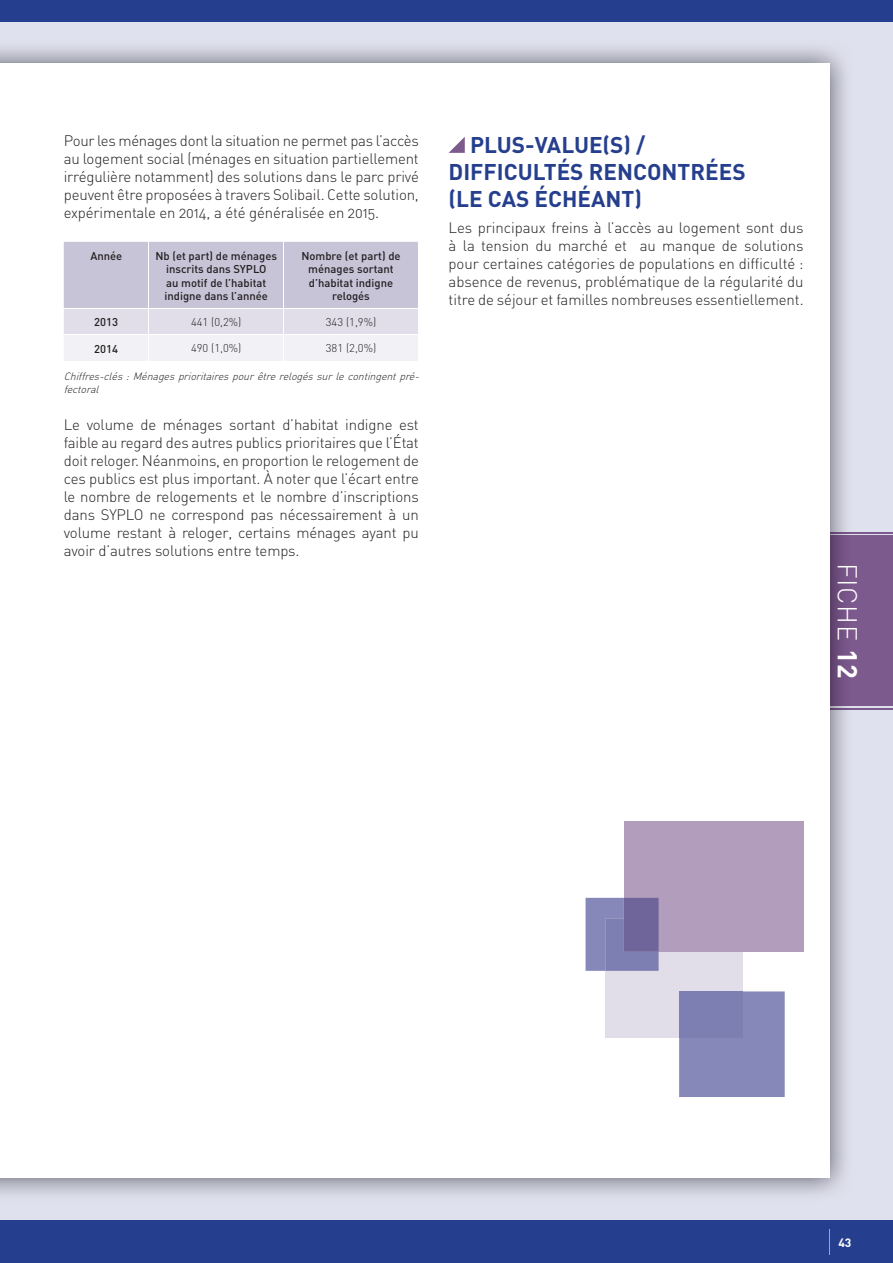
<style>
.page{position:relative;width:893px;height:1263px;background:#e0e1ee}
.page>*{position:absolute;margin:0;border:0;box-sizing:border-box;transform-origin:0 0}
.t1{font:300 27px "DIN";color:#fff}
.t2{font:700 22.5px/27px "DIN";color:#253f8e}
.t3{font:15px/18px "DIN Light Alternate";letter-spacing:-.01em;color:#231f20;text-align:justify}
.t4{font:700 12px "DIN";color:#fff}
.t5{font:500 11.25px/13.5px "DIN";color:#231f20;text-align:center}
.t6{font:300 11.25px "DIN";color:#231f20}
.t7{font:italic 10.5px/12.6px "DIN Light Alternate";color:#231f20}
.s1{font-weight:700}
</style>
<div class="page">
<hr style="left:0;top:532px;width:893px;height:2px;background:#7d5a8e">
<hr style="left:0;top:708px;width:893px;height:1px;background:#7d5a8e">
<div style="left:0;top:536px;width:893px;height:170px;background:#7d5a8e"></div>
<div style="left:0;top:1220px;width:893px;height:43px;background:#253f8e"></div>
<div style="left:0;top:0;width:893px;height:21px;background:#253f8e"></div>
<svg style="left:829px;top:1229px;width:1px;height:25px"></svg>
<img style="left:0;top:48px;width:853px;height:488px">
<img style="left:829px;top:532px;width:24px;height:2px">
<img style="left:0;top:706px;width:853px;height:488px">
<svg style="left:829px;top:708px;width:24px;height:1px"></svg>
<img style="left:829px;top:536px;width:14px;height:170px">
<div style="left:0;top:64px;width:829px;height:1114px;background:#fff"></div>
<svg style="left:449px;top:137px;width:16px;height:16px"></svg>
<svg style="left:64px;top:242px;width:354px;height:119px"></svg>
<div style="left:605px;top:918px;width:138px;height:119px;background:#e1deea"></div>
<div style="left:624px;top:821px;width:180px;height:130px;background:#b29dbc"></div>
<div style="left:679px;top:991px;width:106px;height:106px;background:#8688ba"></div>
<div style="left:679px;top:991px;width:64px;height:46px;background:#7d7eb1"></div>
<svg style="left:586px;top:898px;width:73px;height:73px"></svg>
<p class="t3" style="left:64px;top:132px;width:357px">Pour les ménages dont la situation ne permet pas l’accès au logement social (ménages en situation partiellement irrégulière notamment) des solutions dans le parc privé peuvent être proposées à travers Solibail. Cette solution, expérimentale en 2014, a été généralisée en 2015.</p>
<p class="t5" style="left:90px;top:248px;width:33px">Année</p>
<p class="t5" style="left:155px;top:248px;width:123px">Nb (et part) de ménages inscrits dans SYPLO<br>au motif de l’habitat indigne dans l’année</p>
<p class="t5" style="left:301px;top:248px;width:101px">Nombre (et part) de ménages sortant d’habitat indigne relogés</p>
<p class="t5" style="left:94px;top:315px;width:25px">2013</p>
<p class="t6" style="left:191px;top:315px;width:52px">441 (0,2%)</p>
<p class="t6" style="left:326px;top:315px;width:52px">343 (1,9%)</p>
<p class="t5" style="left:94px;top:341px;width:25px">2014</p>
<p class="t6" style="left:191px;top:341px;width:52px">490 (1,0%)</p>
<p class="t6" style="left:326px;top:341px;width:52px">381 (2,0%)</p>
<p class="t7" style="left:64px;top:370px;width:360px">Chiffres-clés:Ménagesprioritairespourêtrerelogéssurlecontingentpré&shy;fectoral</p>
<p class="t3" style="left:64px;top:416px;width:357px">Le volume de ménages sortant d’habitat indigne est faible au regard des autres publics prioritaires que l’État doit reloger. Néanmoins, en proportion le relogement de ces publics est plus important. À noter que l’écart entre le nombre de relogements et le nombre d’inscriptions dans SYPLO ne correspond pas nécessairement à un volume restant à reloger, certains ménages ayant pu avoir d’autres solutions entre temps.</p>
<h2 class="t2" style="left:449px;top:130px;width:299px;text-indent:21px">PLUS-VALUE(S) /<br>DIFFICULTÉS RENCONTRÉES (LE CAS ÉCHÉANT)</h2>
<p class="t3" style="left:449px;top:219px;width:357px">Les principaux freins à l’accès au logement sont dus à la tension du marché et au manque de solutions pour certaines catégories de populations en difficulté : absence de revenus, problématique de la régularité du titre de séjour et familles nombreuses essentiellement.</p>
<h1 class="t1" style="left:864px;top:563px;width:117px;rotate:90deg">FICHE <span class="s1">12</span></h1>
<p class="t4" style="left:838px;top:1234px;width:15px">43</p>
</div>
